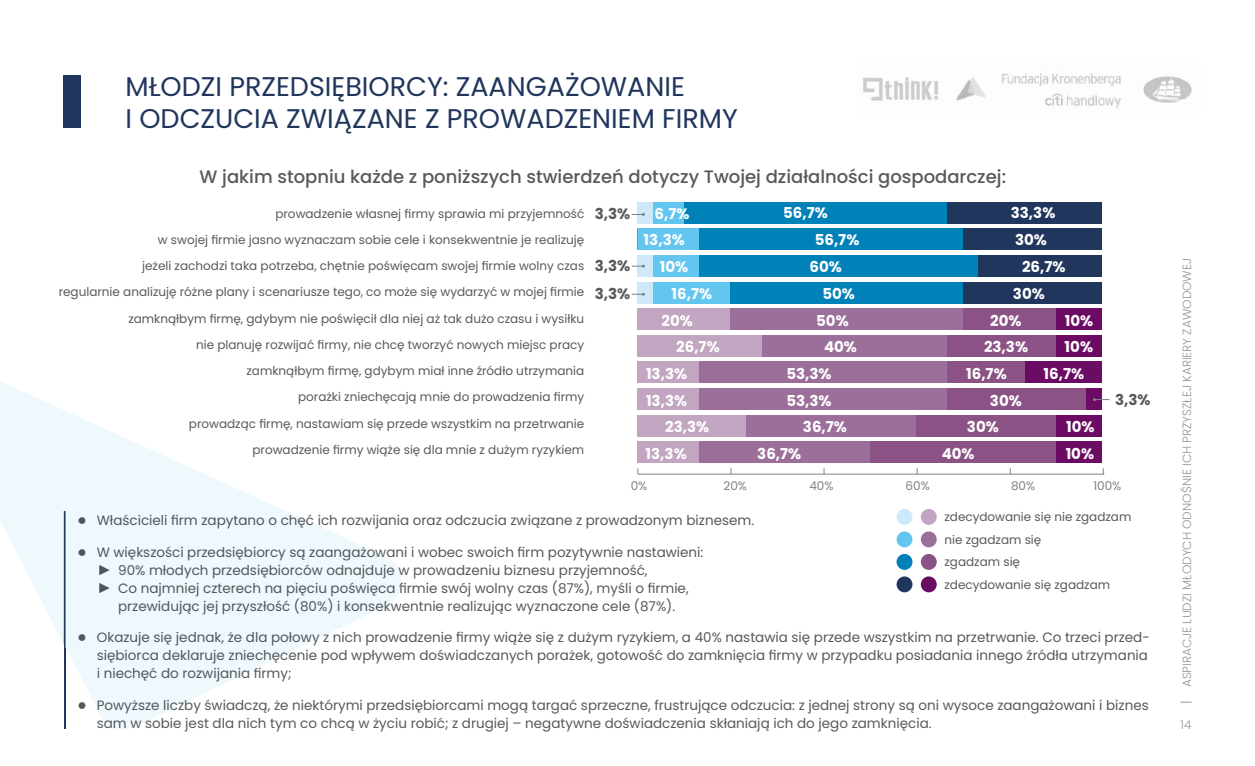
<style>
.page{position:relative;width:1255px;height:766px;background:#fff}
.page>*{position:absolute;margin:0;border:0;box-sizing:border-box;transform-origin:0 0}
.t1{font:27px/32.4px "Poppins";color:#20365c}
.t2{font:500 18px "Poppins";color:#58595b}
.t3{font:700 15px "Poppins";color:#fff}
.t4{font:700 15px/28px "Poppins";color:#58595b}
.t5{font:13.5px/18px "Poppins";color:#58595b}
.t6{font:13.5px/18px "Poppins";color:#52565a}
.t7{font:13.5px "Newspaper Pi BT";color:#58595b}
.t8{font:12px/26.2px "Poppins";color:#58595b;text-align:right}
.t9{font:300 12px "Poppins";color:#939598}
.t10{font:12px "Poppins";color:#808285}
.s1{font-family:"Newspaper Pi BT";color:#52565a}
.s2{color:#52565a}
.s3{font-family:"Newspaper Pi BT"}
.s4{color:#58595b}
</style>
<div class="page">
<img style="left:863px;top:73px;width:329px;height:36px">
<div style="left:64px;top:75px;width:17px;height:53px;background:#20365c"></div>
<div style="left:947px;top:202px;width:154px;height:21px;background:#20365c"></div>
<div style="left:683px;top:202px;width:264px;height:21px;background:#0081b7"></div>
<div style="left:652px;top:202px;width:31px;height:21px;background:#62c6f1"></div>
<div style="left:637px;top:202px;width:15px;height:21px;background:#ceeafa"></div>
<div style="left:962px;top:228px;width:139px;height:22px;background:#20365c"></div>
<div style="left:699px;top:228px;width:263px;height:22px;background:#0081b7"></div>
<div style="left:637px;top:228px;width:62px;height:22px;background:#62c6f1"></div>
<div style="left:977px;top:255px;width:124px;height:21px;background:#20365c"></div>
<div style="left:699px;top:255px;width:278px;height:21px;background:#0081b7"></div>
<div style="left:652px;top:255px;width:47px;height:21px;background:#62c6f1"></div>
<div style="left:637px;top:255px;width:15px;height:21px;background:#ceeafa"></div>
<div style="left:962px;top:282px;width:139px;height:21px;background:#20365c"></div>
<div style="left:730px;top:282px;width:232px;height:21px;background:#0081b7"></div>
<div style="left:652px;top:282px;width:78px;height:21px;background:#62c6f1"></div>
<div style="left:637px;top:282px;width:15px;height:21px;background:#ceeafa"></div>
<div style="left:1055px;top:308px;width:46px;height:22px;background:#6b0b63"></div>
<div style="left:962px;top:308px;width:93px;height:22px;background:#8b5286"></div>
<div style="left:730px;top:308px;width:232px;height:22px;background:#9c6f9a"></div>
<div style="left:637px;top:308px;width:93px;height:22px;background:#c1a5c1"></div>
<div style="left:1055px;top:335px;width:46px;height:21px;background:#6b0b63"></div>
<div style="left:947px;top:335px;width:108px;height:21px;background:#8b5286"></div>
<div style="left:761px;top:335px;width:186px;height:21px;background:#9c6f9a"></div>
<div style="left:637px;top:335px;width:124px;height:21px;background:#c1a5c1"></div>
<div style="left:1024px;top:361px;width:77px;height:22px;background:#6b0b63"></div>
<div style="left:946px;top:361px;width:78px;height:22px;background:#8b5286"></div>
<div style="left:699px;top:361px;width:247px;height:22px;background:#9c6f9a"></div>
<div style="left:637px;top:361px;width:62px;height:22px;background:#c1a5c1"></div>
<div style="left:1086px;top:388px;width:15px;height:21px;background:#6b0b63"></div>
<div style="left:946px;top:388px;width:140px;height:21px;background:#8b5286"></div>
<div style="left:699px;top:388px;width:247px;height:21px;background:#9c6f9a"></div>
<div style="left:637px;top:388px;width:62px;height:21px;background:#c1a5c1"></div>
<div style="left:1055px;top:415px;width:46px;height:21px;background:#6b0b63"></div>
<div style="left:916px;top:415px;width:139px;height:21px;background:#8b5286"></div>
<div style="left:745px;top:415px;width:171px;height:21px;background:#9c6f9a"></div>
<div style="left:637px;top:415px;width:108px;height:21px;background:#c1a5c1"></div>
<div style="left:1055px;top:441px;width:46px;height:22px;background:#6b0b63"></div>
<div style="left:869px;top:441px;width:186px;height:22px;background:#8b5286"></div>
<div style="left:699px;top:441px;width:170px;height:22px;background:#9c6f9a"></div>
<div style="left:637px;top:441px;width:62px;height:22px;background:#c1a5c1"></div>
<hr style="left:638px;top:473px;width:466px;height:1px;background:#808285">
<svg style="left:631px;top:213px;width:14px;height:3px"></svg>
<svg style="left:631px;top:264px;width:14px;height:3px"></svg>
<svg style="left:631px;top:293px;width:14px;height:3px"></svg>
<svg style="left:1093px;top:398px;width:16px;height:3px"></svg>
<hr style="left:64px;top:511px;width:1px;height:217px;background:#20365c">
<div style="left:920px;top:531px;width:16px;height:16px;background:#9c6f9a;border-radius:50%"></div>
<div style="left:920px;top:509px;width:16px;height:15px;background:#c1a5c1;border-radius:50%"></div>
<div style="left:920px;top:553px;width:16px;height:16px;background:#8b5286;border-radius:50%"></div>
<div style="left:920px;top:576px;width:16px;height:16px;background:#6b0b63;border-radius:50%"></div>
<div style="left:896px;top:531px;width:16px;height:16px;background:#62c6f1;border-radius:50%"></div>
<div style="left:896px;top:509px;width:16px;height:15px;background:#ceeafa;border-radius:50%"></div>
<div style="left:896px;top:553px;width:16px;height:16px;background:#0081b7;border-radius:50%"></div>
<div style="left:896px;top:576px;width:16px;height:16px;background:#20365c;border-radius:50%"></div>
<svg style="left:0;top:382px;width:367px;height:335px"></svg>
<div style="left:79px;top:517px;width:7px;height:7px;background:#eff8fd"></div>
<svg style="left:87px;top:514px;width:238px;height:14px"></svg>
<div style="left:79px;top:634px;width:7px;height:7px;background:#eff8fd"></div>
<svg style="left:87px;top:632px;width:244px;height:49px"></svg>
<svg style="left:92px;top:699px;width:100px;height:30px"></svg>
<svg style="left:64px;top:511px;width:1px;height:135px"></svg>
<div style="left:78px;top:546px;width:323px;height:68px;background:#eff8fd"></div>
<h1 class="t1" style="left:125px;top:70px;width:614px">MŁODZI PRZEDSIĘBIORCY: ZAANGAŻOWANIE<br>I ODCZUCIA ZWIĄZANE Z PROWADZENIEM FIRMY</h1>
<h2 class="t2" style="left:200px;top:164px;width:808px">W jakim stopniu każde z poniższych stwierdzeń dotyczy Twojej działalności gospodarczej:</h2>
<p class="t4" style="left:594px;top:200px;width:37px">3,3%</p>
<p class="t4" style="left:594px;top:251px;width:37px">3,3%<br>3,3%</p>
<p class="t3" style="left:654px;top:203px;width:36px">6,7%</p>
<p class="t3" style="left:1010px;top:202px;width:46px">33,3%</p>
<p class="t3" style="left:783px;top:202px;width:46px">56,7%</p>
<p class="t8" style="left:59px;top:200px;width:527px">prowadzenie własnej firmy sprawia mi przyjemność<br>w swojej firmie jasno wyznaczam sobie cele i konsekwentnie je realizuję<br>jeżeli zachodzi taka potrzeba, chętnie poświęcam swojej firmie wolny czas<br>regularnie analizuję różne plany i scenariusze tego, co może się wydarzyć w mojej firmie zamknąłbym firmę, gdybym nie poświęcił dla niej aż tak dużo czasu i wysiłku<br>nie planuję rozwijać firmy, nie chcę tworzyć nowych miejsc pracy<br>zamknąłbym firmę, gdybym miał inne źródło utrzymania<br>porażki zniechęcają mnie do prowadzenia firmy<br>prowadząc firmę, nastawiam się przede wszystkim na przetrwanie<br>prowadzenie firmy wiąże się dla mnie z dużym ryzykiem</p>
<p class="t3" style="left:643px;top:229px;width:43px">13,3%</p>
<p class="t3" style="left:814px;top:229px;width:46px">56,7%</p>
<p class="t3" style="left:1015px;top:229px;width:33px">30%</p>
<p class="t3" style="left:659px;top:256px;width:30px">10%</p>
<p class="t3" style="left:671px;top:283px;width:42px">16,7%</p>
<p class="t3" style="left:661px;top:310px;width:33px">20%</p>
<p class="t3" style="left:676px;top:336px;width:45px">26,7%</p>
<p class="t3" style="left:646px;top:362px;width:43px">13,3%</p>
<p class="t3" style="left:646px;top:389px;width:43px">13,3%</p>
<p class="t3" style="left:665px;top:415px;width:46px">23,3%</p>
<p class="t3" style="left:645px;top:443px;width:43px">13,3%</p>
<p class="t3" style="left:757px;top:443px;width:46px">36,7%</p>
<p class="t3" style="left:941px;top:443px;width:34px">40%</p>
<p class="t3" style="left:1065px;top:443px;width:30px">10%</p>
<p class="t3" style="left:809px;top:256px;width:34px">60%</p>
<p class="t3" style="left:1022px;top:256px;width:45px">26,7%</p>
<p class="t3" style="left:822px;top:283px;width:34px">50%</p>
<p class="t3" style="left:1012px;top:283px;width:33px">30%</p>
<p class="t3" style="left:816px;top:310px;width:34px">50%</p>
<p class="t3" style="left:990px;top:310px;width:33px">20%</p>
<p class="t3" style="left:1064px;top:310px;width:30px">10%</p>
<p class="t3" style="left:824px;top:336px;width:34px">40%</p>
<p class="t3" style="left:983px;top:336px;width:46px">23,3%</p>
<p class="t3" style="left:1064px;top:336px;width:30px">10%</p>
<p class="t3" style="left:786px;top:362px;width:47px">53,3%</p>
<p class="t3" style="left:966px;top:362px;width:42px">16,7%</p>
<p class="t3" style="left:1043px;top:362px;width:42px">16,7%</p>
<p class="t3" style="left:786px;top:389px;width:47px">53,3%</p>
<p class="t3" style="left:989px;top:389px;width:33px">30%</p>
<p class="t3" style="left:803px;top:415px;width:46px">36,7%</p>
<p class="t3" style="left:966px;top:415px;width:33px">30%</p>
<p class="t3" style="left:1066px;top:415px;width:30px">10%</p>
<p class="t4" style="left:1114px;top:385px;width:37px">3,3%</p>
<p class="t10" style="left:630px;top:476px;width:18px">0%</p>
<p class="t10" style="left:723px;top:476px;width:25px">20%</p>
<p class="t10" style="left:809px;top:476px;width:26px">40%</p>
<p class="t10" style="left:905px;top:476px;width:26px">60%</p>
<p class="t10" style="left:1010px;top:476px;width:26px">80%</p>
<p class="t10" style="left:1093px;top:476px;width:30px">100%</p>
<p class="t8" style="left:944px;top:505px;width:188px;line-height:22.5px;text-align:left">zdecydowanie się nie zgadzam nie zgadzam się<br>zgadzam się<br>zdecydowanie się zgadzam</p>
<p class="t5" style="left:78px;top:511px;width:678px"><span class="s1">•</span> <span class="s2">Właścicieli firm zapytano o chęć ic</span>h rozwijania oraz odczucia związane z prowadzonym biznesem.</p>
<p class="t6" style="left:118px;top:543px;width:586px;text-indent:-40px"><span class="s3">•</span> W większości przedsiębiorcy są zaangażowa<span class="s4">ni i wobec swoich firm pozytywnie nastawieni:<br></span>90% młodych przedsiębiorców odnajduje w <span class="s4">prowadzeniu biznesu przyjemność,<br></span>Co najmniej czterech na pięciu poświęca fi<span class="s4">rmie swój wolny czas (87%), myśli o firmie, </span>przewidując jej przyszłość (80%) i konsekw<span class="s4">entnie realizując wyznaczone cele (87%).</span></p>
<p class="t5" style="left:97px;top:628px;width:1054px;text-indent:-19px"><span class="s1">•</span> <span class="s2">Okazuje się jednak, że dla połowy z</span> nich prowadzenie firmy wiąże się z dużym ryzykiem, a 40% nastawia się przede wszystkim na przetrwanie. Co trzeci przed&shy;<span class="s2">siębiorca deklaruje zniechęce</span>nie pod wpływem doświadczanych porażek, gotowość do zamknięcia firmy w przypadku posiadania innego źródła utrzymania <span class="s2">i niechęć do rozwijania fi</span>rmy;</p>
<p class="t7" style="left:78px;top:697px;width:11px">•</p>
<p class="t5" style="left:97px;top:696px;width:1053px"><span class="s2">Powyższe liczb</span>y świadczą, że niektórymi przedsiębiorcami mogą targać sprzeczne, frustrujące odczucia: z jednej strony są oni wysoce zaangażowani i biznes <span class="s2">sam w so</span>bie jest dla nich tym co chcą w życiu robić; z drugiej – negatywne doświadczenia skłaniają ich do jego zamknięcia.</p>
<p class="t9" style="left:1178px;top:687px;width:430px;rotate:-90deg">ASPIRACJE LUDZI MŁODYCH ODNOŚNIE ICH PRZYSZŁEJ KARIERY ZAWODOWEJ</p>
<p class="t9" style="left:1180px;top:715px;width:12px">14</p>
</div>
